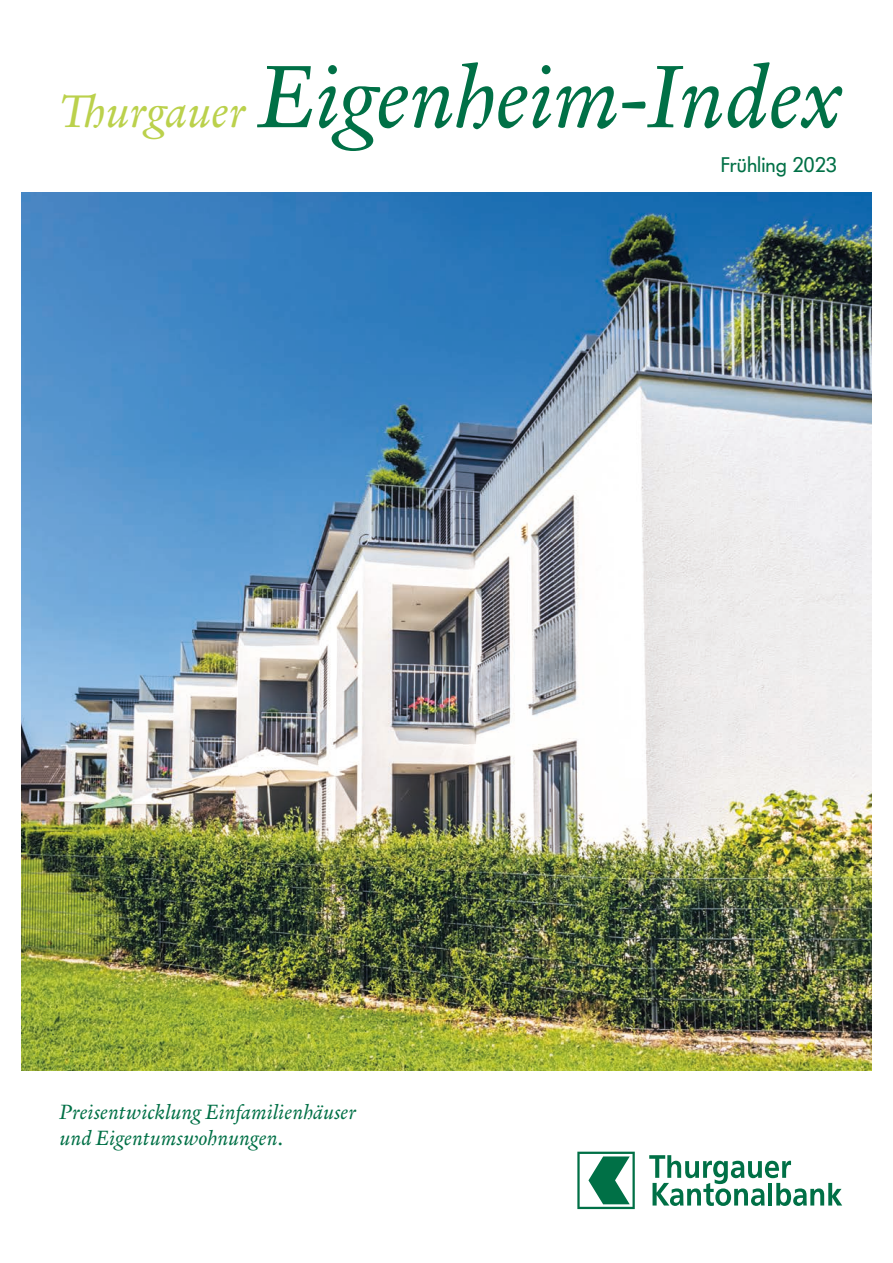
<style>
.page{position:relative;width:893px;height:1263px;background:#fff}
.page>*{position:absolute;margin:0;border:0;box-sizing:border-box;transform-origin:0 0}
.t1{font:italic 90px "Verdigris MVB Pro Text";letter-spacing:-.01em;color:#007046}
.t2{font:italic 21px/25.5px "Verdigris MVB Pro Text";color:#007046}
.t3{font:21px "Futura BQ";letter-spacing:.005em;color:#007046}
.s1{font-size:46.5px;color:#bbd14c}
</style>
<div class="page">
<svg style="left:577px;top:1152px;width:58px;height:57px"></svg>
<svg style="left:649px;top:1155px;width:193px;height:51px"></svg>
<img style="left:21px;top:192px;width:851px;height:878px">
<h1 class="t1" style="left:60px;top:36px;width:784px"><span class="s1">Thurgauer</span> Eigenheim-Index</h1>
<p class="t3" style="left:721px;top:151px;width:118px">Frühling 2023</p>
<p class="t2" style="left:60px;top:1099px;width:298px">Preisentwicklung Einfamilienhäuser und Eigentumswohnungen.</p>
</div>
